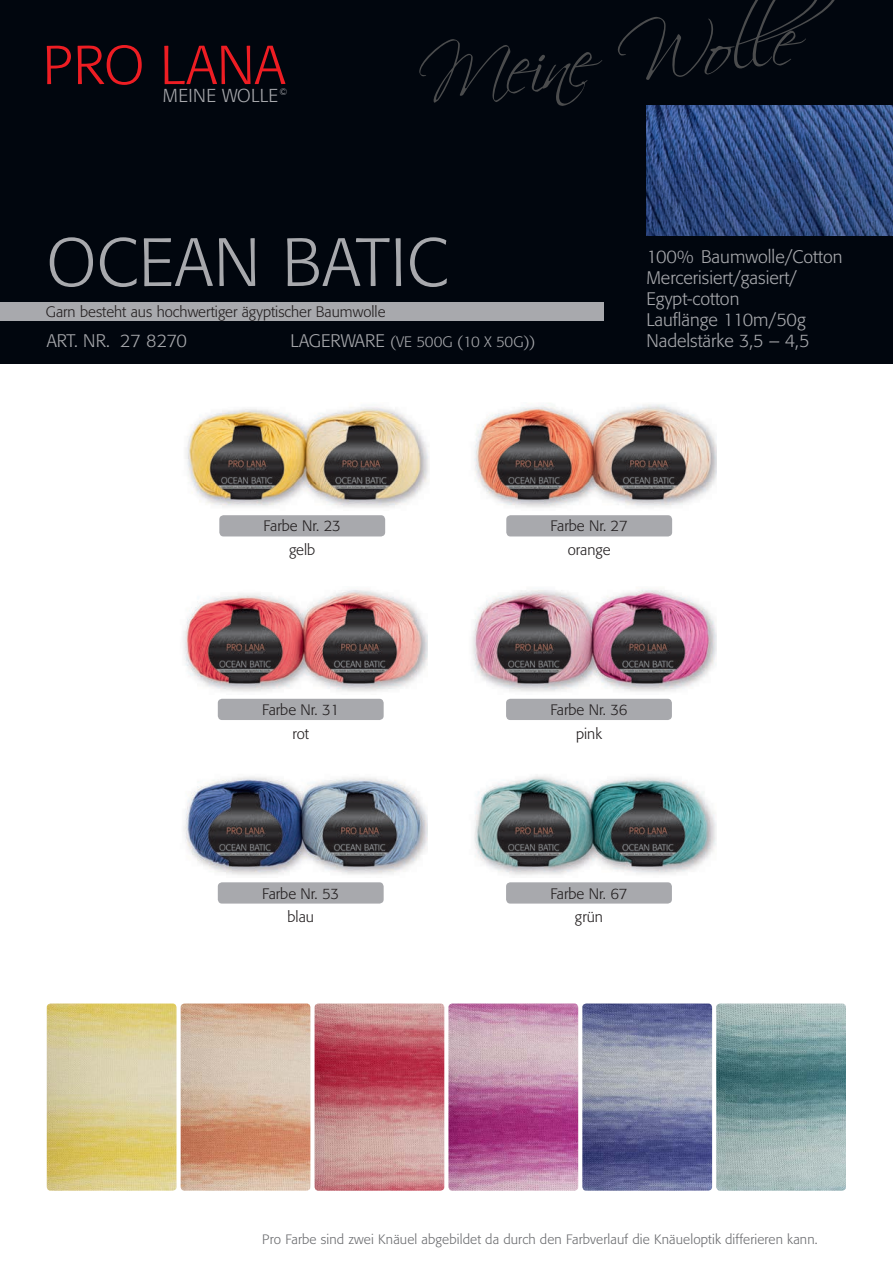
<style>
.page{position:relative;width:893px;height:1263px;background:#fff}
.page>*{position:absolute;margin:0;border:0;box-sizing:border-box;transform-origin:0 0}
.t1{font:300 67.5px "Formata";letter-spacing:.015em;color:#a8a9ad}
.t2{font:300 18.6px "Formata";letter-spacing:.01em;color:#a8a9ad}
.t3{font:300 18px "Formata";color:#a8a9ad}
.t4{font:300 18px "Formata";letter-spacing:-.02em;color:#a8a9ad}
.t5{font:300 15px "Formata";color:#231f20}
.t6{font:300 15px "Formata";color:#a8a9ad}
.t7{font:300 13.5px "Formata";letter-spacing:.01em;color:#6c6d70}
.s1{font-size:18px}
</style>
<div class="page">
<img style="left:186px;top:407px;width:243px;height:101px">
<div style="left:0;top:0;width:893px;height:363px;background:#01060e"></div>
<svg style="left:47px;top:46px;width:24px;height:38px"></svg>
<svg style="left:78px;top:45px;width:64px;height:40px"></svg>
<svg style="left:164px;top:46px;width:121px;height:38px"></svg>
<svg style="left:419px;top:0;width:419px;height:106px"></svg>
<img style="left:646px;top:106px;width:247px;height:129px">
<img style="left:474px;top:404px;width:242px;height:104px">
<img style="left:183px;top:590px;width:245px;height:102px">
<img style="left:184px;top:776px;width:244px;height:99px">
<img style="left:472px;top:589px;width:244px;height:103px">
<img style="left:474px;top:776px;width:242px;height:99px">
<div style="left:219px;top:515px;width:166px;height:21px;background:#a8a9ad;border-radius:4px"></div>
<img style="left:47px;top:1003px;width:130px;height:188px">
<img style="left:181px;top:1003px;width:129px;height:188px">
<img style="left:315px;top:1003px;width:129px;height:188px">
<img style="left:448px;top:1003px;width:130px;height:188px">
<img style="left:582px;top:1003px;width:130px;height:188px">
<img style="left:716px;top:1003px;width:130px;height:188px">
<div style="left:506px;top:515px;width:166px;height:21px;background:#a8a9ad;border-radius:4px"></div>
<div style="left:218px;top:699px;width:166px;height:21px;background:#a8a9ad;border-radius:4px"></div>
<div style="left:218px;top:882px;width:166px;height:21px;background:#a8a9ad;border-radius:4px"></div>
<div style="left:506px;top:699px;width:166px;height:21px;background:#a8a9ad;border-radius:4px"></div>
<div style="left:506px;top:882px;width:166px;height:21px;background:#a8a9ad;border-radius:4px"></div>
<div style="left:0;top:302px;width:603px;height:19px;background:#a8a9ad"></div>
<p class="t2" style="left:163px;top:85px;width:126px">MEINE WOLLE <sup>©</sup></p>
<p class="t1" style="left:47px;top:223px;width:403px">OCEAN BATIC</p>
<p class="t5" style="left:46px;top:302px;width:341px">Garn besteht aus hochwertiger ägyptischer Baumwolle</p>
<p class="t4" style="left:47px;top:330px;width:142px">ART. NR. 27 8270</p>
<p class="t6" style="left:290px;top:333px;width:247px"><span class="s1">LAGERWARE</span> (VE 500G (10 X 50G))</p>
<p class="t3" style="left:646px;top:246px;width:198px">100% Baumwolle/Cotton</p>
<p class="t3" style="left:646px;top:267px;width:152px">Mercerisiert/gasiert/</p>
<p class="t3" style="left:646px;top:288px;width:95px">Egypt-cotton</p>
<p class="t3" style="left:646px;top:309px;width:161px">Lauflänge 110m/50g</p>
<p class="t3" style="left:646px;top:330px;width:165px">Nadelstärke 3,5 – 4,5</p>
<p class="t5" style="left:264px;top:517px;width:79px">Farbe Nr. 23</p>
<p class="t5" style="left:551px;top:517px;width:79px">Farbe Nr. 27</p>
<p class="t5" style="left:289px;top:541px;width:28px">gelb</p>
<p class="t5" style="left:568px;top:541px;width:44px">orange</p>
<p class="t5" style="left:262px;top:701px;width:79px">Farbe Nr. 31</p>
<p class="t5" style="left:550px;top:701px;width:79px">Farbe Nr. 36</p>
<p class="t5" style="left:292px;top:725px;width:18px">rot</p>
<p class="t5" style="left:576px;top:725px;width:27px">pink</p>
<p class="t5" style="left:262px;top:884px;width:79px">Farbe Nr. 53</p>
<p class="t5" style="left:550px;top:884px;width:79px">Farbe Nr. 67</p>
<p class="t5" style="left:287px;top:908px;width:28px">blau</p>
<p class="t5" style="left:575px;top:908px;width:30px">grün</p>
<p class="t7" style="left:262px;top:1231px;width:557px">Pro Farbe sind zwei Knäuel abgebildet da durch den Farbverlauf die Knäueloptik differieren kann.</p>
</div>
